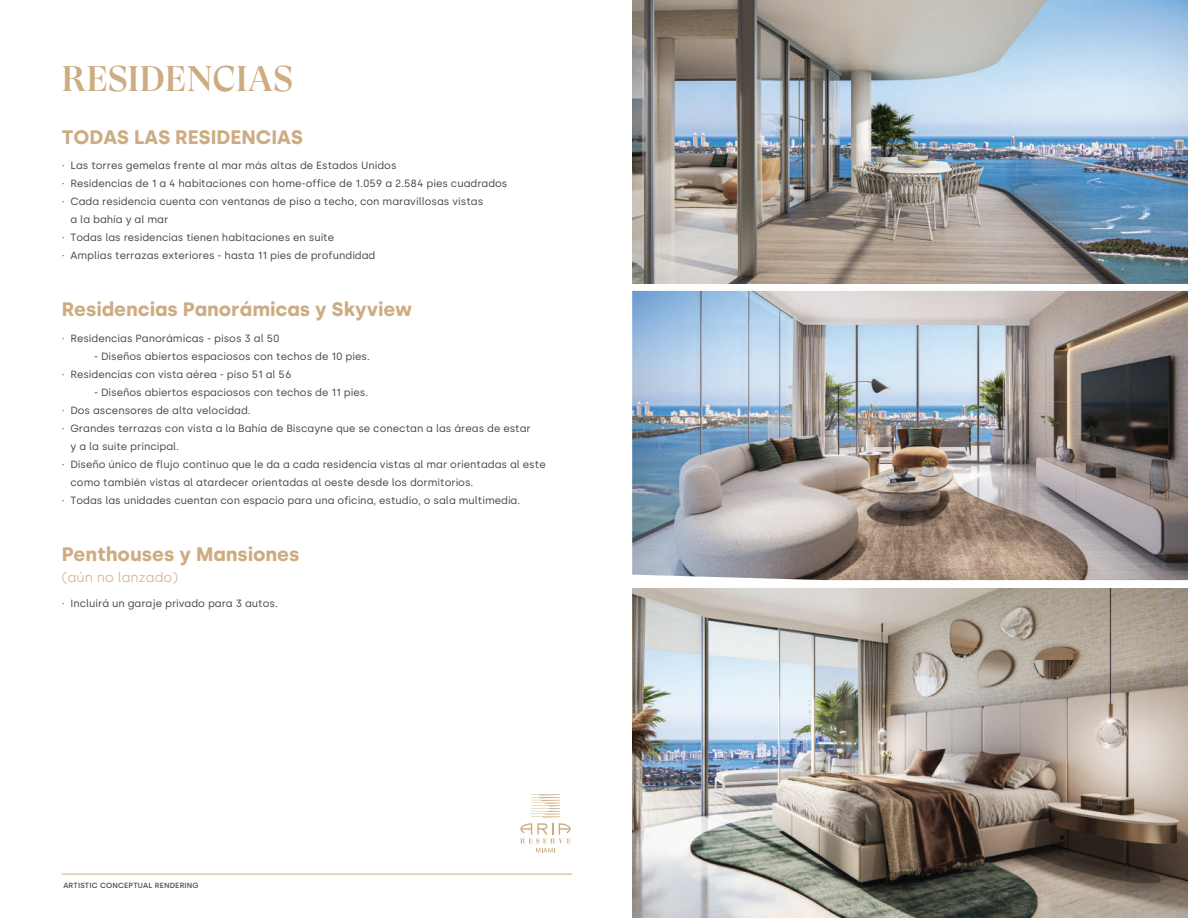
<style>
.page{position:relative;width:1188px;height:918px;background:#fff}
.page>*{position:absolute;margin:0;border:0;box-sizing:border-box;transform-origin:0 0}
.t1{font:500 35.55px "GT Super Display";color:#cdac81}
.t2{font:700 19.5px "Silka";color:#cdac81}
.t3{font:300 13.5px "Silka";color:#cdac81}
.t4{font:10.5px/18px "Silka";color:#49413f}
.t5{font:500 7.5px "Silka";letter-spacing:.02em;color:#49413f}
</style>
<div class="page">
<img style="left:632px;top:588px;width:556px;height:330px">
<img style="left:632px;top:291px;width:556px;height:289px">
<img style="left:632px;top:0;width:556px;height:283px">
<hr style="left:62px;top:874px;width:510px;height:1px;background:#cdac81">
<svg style="left:520px;top:794px;width:51px;height:58px"></svg>
<h1 class="t1" style="left:62px;top:60px;width:233px">RESIDENCIAS</h1>
<h2 class="t2" style="left:62px;top:125px;width:243px">TODAS LAS RESIDENCIAS</h2>
<p class="t4" style="left:62px;top:157px;width:336px">· Las torres gemelas frente al mar más altas de Estados Unidos</p>
<p class="t4" style="left:62px;top:175px;width:447px">· Residencias de 1 a 4 habitaciones con home-office de 1.059 a 2.584 pies cuadrados</p>
<p class="t4" style="left:62px;top:193px;width:423px">· Cada residencia cuenta con ventanas de piso a techo, con maravillosas vistas</p>
<p class="t4" style="left:71px;top:211px;width:99px">a la bahía y al mar</p>
<p class="t4" style="left:62px;top:229px;width:274px">· Todas las residencias tienen habitaciones en suite</p>
<p class="t4" style="left:62px;top:247px;width:315px">· Amplias terrazas exteriores - hasta 11 pies de profundidad</p>
<h2 class="t2" style="left:62px;top:298px;width:352px">Residencias Panorámicas y Skyview</h2>
<p class="t4" style="left:62px;top:329px;width:219px">· Residencias Panorámicas - pisos 3 al 50</p>
<p class="t4" style="left:62px;top:347px;width:310px;text-indent:32px">- Diseños abiertos espaciosos con techos de 10 pies. · Residencias con vista aérea - piso 51 al 56</p>
<p class="t4" style="left:94px;top:383px;width:276px">- Diseños abiertos espaciosos con techos de 11 pies.</p>
<p class="t4" style="left:62px;top:401px;width:191px">· Dos ascensores de alta velocidad.</p>
<p class="t4" style="left:62px;top:419px;width:471px">· Grandes terrazas con vista a la Bahía de Biscayne que se conectan a las áreas de estar</p>
<p class="t4" style="left:71px;top:437px;width:110px">y a la suite principal.</p>
<p class="t4" style="left:62px;top:455px;width:486px">· Diseño único de flujo continuo que le da a cada residencia vistas al mar orientadas al este</p>
<p class="t4" style="left:71px;top:473px;width:404px">como también vistas al atardecer orientadas al oeste desde los dormitorios.</p>
<p class="t4" style="left:62px;top:491px;width:460px">· Todas las unidades cuentan con espacio para una oficina, estudio, o sala multimedia.</p>
<h2 class="t2" style="left:62px;top:542px;width:239px">Penthouses y Mansiones</h2>
<p class="t3" style="left:62px;top:569px;width:118px">(aún no lanzado)</p>
<p class="t4" style="left:62px;top:595px;width:218px">· Incluirá un garaje privado para 3 autos.</p>
<p class="t5" style="left:63px;top:881px;width:137px">ARTISTIC CONCEPTUAL RENDERING</p>
</div>
